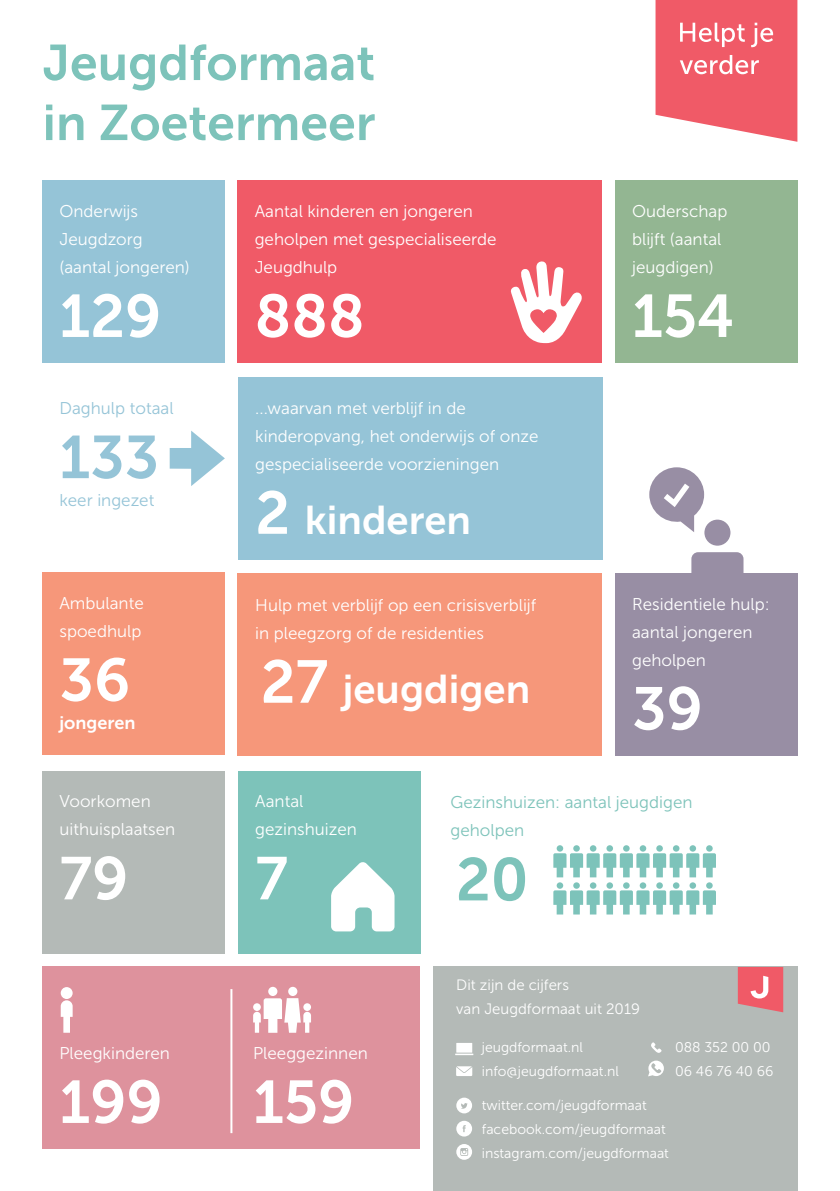
<style>
.page{position:relative;width:840px;height:1191px;background:#fff}
.page>*{position:absolute;margin:0;border:0;box-sizing:border-box;transform-origin:0 0}
.t1{font:60px "Museo Sans 700";color:#fff}
.t2{font:60px "Museo Sans 700";color:#95c4d7}
.t3{font:60px "Museo Sans 700";color:#7dc3ba}
.t4{font:50px/60px "Museo Sans 700";color:#7dc3ba}
.t5{font:40px "Museo Sans 700";color:#fff}
.t6{font:18px "Museo Sans 700";color:#fff}
.t7{font:17px/28px "Museo Sans 300";color:#fff}
.t8{font:17px/28px "Museo Sans 300";color:#7dc3ba}
.t9{font:17px "Museo Sans 300";color:#95c4d7}
.t10{font:15px/24px "Museo Sans 300";color:#fff}
.t11{font:14px/24px "Museo Sans 300";color:#fff}
.s1{font-size:60px}
</style>
<div class="page">
<div style="left:615px;top:181px;width:182px;height:182px;background:#93b692"></div>
<svg style="left:655px;top:0;width:142px;height:142px;background:#f2737e"></svg>
<div style="left:238px;top:181px;width:364px;height:182px;background:#f05a67"></div>
<div style="left:238px;top:377px;width:364px;height:182px;background:#95c4d7"></div>
<div style="left:238px;top:573px;width:364px;height:182px;background:#f6977a"></div>
<div style="left:43px;top:181px;width:182px;height:182px;background:#95c4d7"></div>
<div style="left:43px;top:771px;width:182px;height:182px;background:#b4bab7"></div>
<div style="left:43px;top:573px;width:182px;height:182px;background:#f6977a"></div>
<div style="left:238px;top:771px;width:182px;height:182px;background:#7dc3ba"></div>
<svg style="left:510px;top:261px;width:72px;height:82px"></svg>
<svg style="left:331px;top:862px;width:63px;height:69px"></svg>
<div style="left:43px;top:966px;width:377px;height:182px;background:#de929d"></div>
<hr style="left:230px;top:989px;width:2px;height:144px;background:#fff">
<div style="left:268px;top:986px;width:9px;height:10px;background:#fff;border-radius:50%"></div>
<div style="left:288px;top:986px;width:9px;height:10px;background:#fff;border-radius:50%"></div>
<svg style="left:253px;top:998px;width:58px;height:34px"></svg>
<div style="left:61px;top:987px;width:12px;height:12px;background:#fff;border-radius:50%"></div>
<svg style="left:61px;top:1000px;width:12px;height:32px"></svg>
<svg style="left:170px;top:431px;width:55px;height:55px"></svg>
<div style="left:433px;top:967px;width:364px;height:224px;background:#b4bab7"></div>
<svg style="left:456px;top:1066px;width:16px;height:10px"></svg>
<svg style="left:455px;top:1043px;width:18px;height:12px"></svg>
<svg style="left:648px;top:1060px;width:15px;height:16px"></svg>
<svg style="left:651px;top:1042px;width:10px;height:10px"></svg>
<div style="left:456px;top:1120px;width:16px;height:16px;background:#fff;border-radius:50%"></div>
<svg style="left:462px;top:1125px;width:3px;height:7px"></svg>
<div style="left:456px;top:1097px;width:16px;height:16px;background:#fff;border-radius:50%"></div>
<svg style="left:461px;top:1103px;width:6px;height:5px"></svg>
<svg style="left:456px;top:1144px;width:16px;height:15px"></svg>
<svg style="left:460px;top:1148px;width:8px;height:7px"></svg>
<svg style="left:737px;top:967px;width:45px;height:45px;background:#ea717b"></svg>
<div style="left:615px;top:573px;width:182px;height:182px;background:#988ea4"></div>
<svg style="left:649px;top:467px;width:54px;height:65px"></svg>
<div style="left:704px;top:519px;width:26px;height:26px;background:#988ea4;border-radius:50%"></div>
<svg style="left:691px;top:552px;width:52px;height:21px"></svg>
<svg style="left:553px;top:845px;width:162px;height:69px"></svg>
<h2 class="t4" style="left:43px;top:33px;width:334px">Jeugdformaat in Zoetermeer</h2>
<p class="t7" style="left:59px;top:197px;width:132px">Onderwijs<br>Jeugdzorg (aantal jongeren)</p>
<h1 class="t1" style="left:59px;top:283px;width:103px">129</h1>
<p class="t9" style="left:59px;top:399px;width:116px">Daghulp totaal</p>
<h1 class="t2" style="left:59px;top:424px;width:101px">133</h1>
<p class="t9" style="left:59px;top:491px;width:96px">keer ingezet</p>
<p class="t7" style="left:59px;top:589px;width:86px">Ambulante spoedhulp</p>
<h1 class="t1" style="left:59px;top:646px;width:72px">36</h1>
<p class="t6" style="left:59px;top:712px;width:78px">jongeren</p>
<p class="t7" style="left:254px;top:197px;width:243px">Aantal kinderen en jongeren geholpen met gespecialiseerde<br>Jeugdhulp</p>
<h1 class="t1" style="left:254px;top:283px;width:111px">888</h1>
<p class="t7" style="left:255px;top:394px;width:284px">...waarvan met verblijf in de kinderopvang, het onderwijs of onze gespecialiseerde voorzieningen</p>
<h3 class="t5" style="left:255px;top:498px;width:217px"><span class="s1">2</span> kinderen</h3>
<p class="t7" style="left:255px;top:591px;width:282px">Hulp met verblijf op een crisisverblijf in pleegzorg of de residenties</p>
<h3 class="t5" style="left:260px;top:666px;width:271px"><span class="s1">27</span> jeugdigen</h3>
<p class="t7" style="left:631px;top:197px;width:97px">Ouderschap blijft (aantal jeugdigen)</p>
<h1 class="t1" style="left:631px;top:283px;width:104px">154</h1>
<p class="t7" style="left:631px;top:590px;width:139px">Residentiele hulp: aantal jongeren geholpen</p>
<h1 class="t1" style="left:631px;top:675px;width:72px">39</h1>
<p class="t7" style="left:59px;top:787px;width:117px">Voorkomen uithuisplaatsen</p>
<h1 class="t1" style="left:59px;top:845px;width:70px">79</h1>
<p class="t7" style="left:59px;top:1039px;width:112px">Pleegkinderen</p>
<h1 class="t1" style="left:59px;top:1068px;width:105px">199</h1>
<p class="t7" style="left:255px;top:787px;width:103px">Aantal gezinshuizen</p>
<h1 class="t1" style="left:255px;top:845px;width:34px">7</h1>
<p class="t7" style="left:253px;top:1039px;width:116px">Pleeggezinnen</p>
<h1 class="t1" style="left:253px;top:1068px;width:103px">159</h1>
<p class="t8" style="left:450px;top:788px;width:243px">Gezinshuizen: aantal jeugdigen geholpen</p>
<h1 class="t3" style="left:455px;top:846px;width:74px">20</h1>
<p class="t10" style="left:456px;top:972px;width:185px">Dit zijn de cijfers<br>van Jeugdformaat uit 2019</p>
<p class="t11" style="left:481px;top:1035px;width:102px">jeugdformaat.nl</p>
<p class="t11" style="left:674px;top:1035px;width:97px">088 352 00 00</p>
<p class="t11" style="left:481px;top:1059px;width:138px">info@jeugdformaat.nl</p>
<p class="t11" style="left:674px;top:1059px;width:100px">06 46 76 40 66</p>
<p class="t11" style="left:481px;top:1093px;width:188px">twitter.com/jeugdformaat facebook.com/jeugdformaat instagram.com/jeugdformaat</p>
</div>
